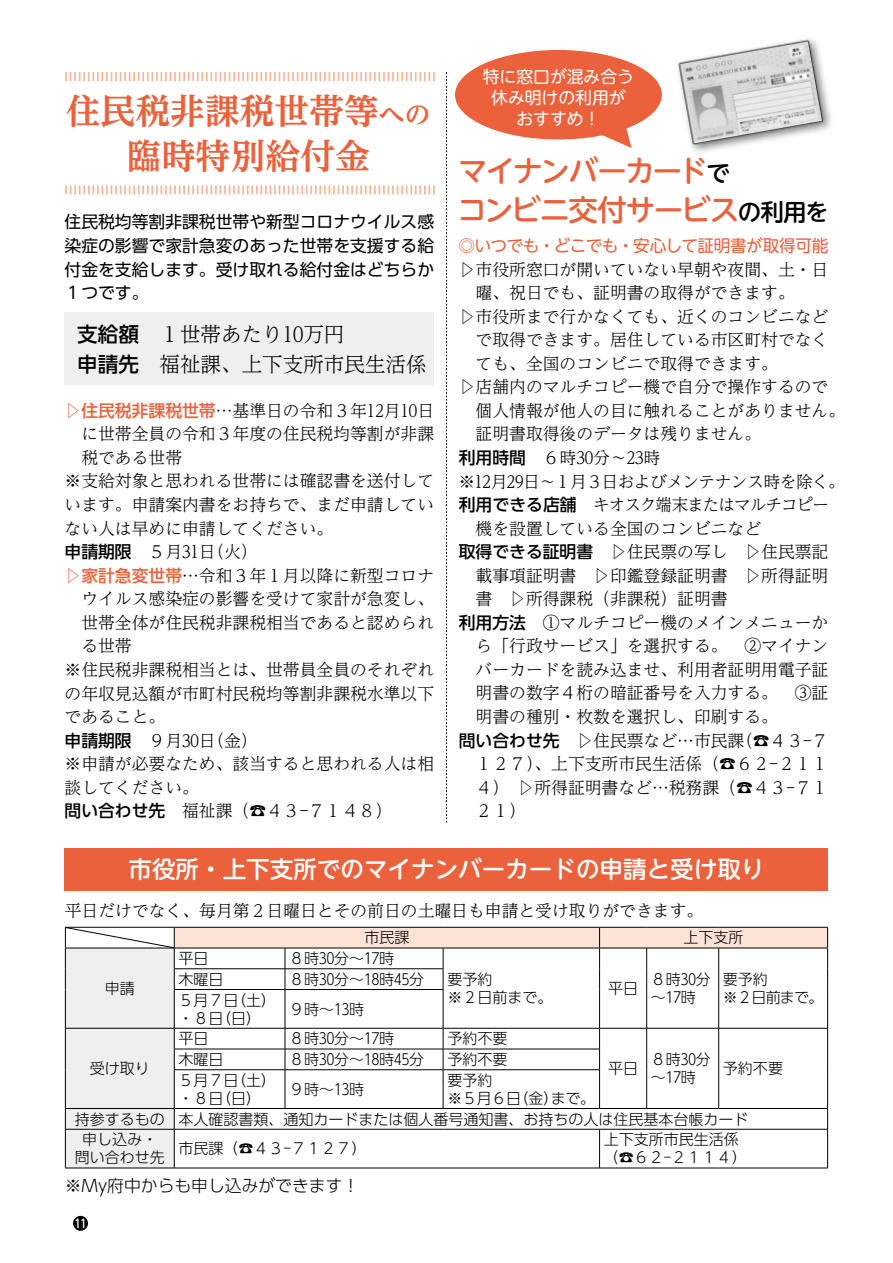
<style>
.page{position:relative;width:893px;height:1263px;background:#fff}
.page>*{position:absolute;margin:0;border:0;box-sizing:border-box;transform-origin:0 0}
.t1{font:700 34.8px/45px "UD Reimin Pro";color:#eb613b;text-align:center}
.t2{font:500 29.4px/39px "UD Shin M Go Pro";letter-spacing:-.05em;color:#eb613b}
.t3{font:500 23.55px "UD Shin M Go Pro";color:#fff}
.t4{font:300 20.55px/30px "UD Reimin Pro";color:#000}
.t5{font:300 16.8px "UD Reimin Pro";color:#000}
.t6{font:16.8px/23.5px "UD Shin Go Pro";color:#000;text-align:justify}
.t7{font:300 16.8px "UD Reimin Pro";letter-spacing:-.035em;color:#000}
.t8{font:16.8px "UD Shin M Go Pro";letter-spacing:-.025em;color:#eb613b}
.t9{font:300 16.8px "UD Reimin Pro";letter-spacing:-.05em;color:#000}
.t10{font:16.8px/21px "UD Shin M Go Pro";color:#fff;text-align:center}
.t11{font:300 16.8px "UD Shin Go Pro";color:#000}
.t12{font:300 15px/18px "UD Shin Go Pro";color:#000}
.t13{font:300 15px "UD Shin M Go Pro";color:#000}
.t14{font:300 15px/18px "UD Shin Go Pro";letter-spacing:-.02em;color:#000}
.t15{font:300 15px/18px "UD Shin Go Pro";letter-spacing:-.05em;color:#000}
.t16{font:500 11.7px "UD Shin M Go Pro";color:#fff}
.s1{font-size:25.8px}
.s2{font-family:"UD Shin Go Pro";font-weight:500}
.s3{font-family:"UD Shin Go Pro";font-weight:500;color:#eb613b}
.s4{font-size:23.55px;color:#000}
</style>
<div class="page">
<svg style="left:593px;top:126px;width:38px;height:22px"></svg>
<div style="left:455px;top:50px;width:207px;height:89px;background:#eb613b;border-radius:50%"></div>
<div style="left:65px;top:313px;width:369px;height:72px;background:#efefef"></div>
<div style="left:675px;top:36px;width:159px;height:120px;background:#000;opacity:.5"></div>
<img style="left:676px;top:37px;width:150px;height:110px">
<svg style="left:446px;top:72px;width:1px;height:751px"></svg>
<svg style="left:65px;top:185px;width:370px;height:9px"></svg>
<svg style="left:65px;top:72px;width:370px;height:9px"></svg>
<div style="left:65px;top:848px;width:763px;height:43px;background:#eb613b"></div>
<hr style="left:65px;top:1168px;width:109px;height:1px;background:#000">
<hr style="left:174px;top:1168px;width:111px;height:1px;background:#000">
<hr style="left:285px;top:1168px;width:158px;height:1px;background:#000">
<hr style="left:443px;top:1168px;width:157px;height:1px;background:#000">
<hr style="left:600px;top:1168px;width:47px;height:1px;background:#000">
<hr style="left:647px;top:1168px;width:72px;height:1px;background:#000">
<hr style="left:719px;top:1168px;width:109px;height:1px;background:#000">
<svg style="left:65px;top:927px;width:763px;height:241px"></svg>
<div style="left:73px;top:1216px;width:15px;height:15px;background:#000;border-radius:50%"></div>
<h1 class="t1" style="left:66px;top:88px;width:366px">住民税非課税世帯等<span class="s1">への</span>臨時特別給付金</h1>
<p class="t6" style="left:65px;top:210px;width:371px">住民税均等割非課税世帯や新型コロナウイルス感染症の影響で家計急変のあった世帯を支援する給付金を支給します。受け取れる給付金はどちらか１つです。</p>
<p class="t4" style="left:77px;top:318px;width:351px"><span class="s2">支給額</span>　１世帯あたり10万円<br><span class="s2">申請先</span>　福祉課、上下支所市民生活係</p>
<p class="t5" style="left:65px;top:397px;width:371px"><span class="s3">▷住民税非課税世帯</span>…基準日の令和３年12月10日</p>
<p class="t5" style="left:81px;top:420px;width:354px">に世帯全員の令和３年度の住民税均等割が非課</p>
<p class="t5" style="left:81px;top:444px;width:102px">税である世帯</p>
<p class="t5" style="left:65px;top:467px;width:371px">※支給対象と思われる世帯には確認書を送付して</p>
<p class="t5" style="left:65px;top:491px;width:371px">います。申請案内書をお持ちで、まだ申請してい</p>
<p class="t5" style="left:65px;top:515px;width:270px">ない人は早めに申請してください。</p>
<p class="t5" style="left:65px;top:538px;width:195px"><span class="s2">申請期限</span>　５月31日（火）</p>
<p class="t5" style="left:65px;top:562px;width:371px"><span class="s3">▷家計急変世帯</span>…令和３年１月以降に新型コロナ</p>
<p class="t5" style="left:81px;top:585px;width:354px">ウイルス感染症の影響を受けて家計が急変し、</p>
<p class="t5" style="left:81px;top:609px;width:354px">世帯全体が住民税非課税相当であると認められ</p>
<p class="t5" style="left:81px;top:632px;width:52px">る世帯</p>
<p class="t5" style="left:65px;top:656px;width:371px">※住民税非課税相当とは、世帯員全員のそれぞれ</p>
<p class="t5" style="left:65px;top:679px;width:371px">の年収見込額が市町村民税均等割非課税水準以下</p>
<p class="t5" style="left:65px;top:703px;width:102px">であること。</p>
<p class="t5" style="left:65px;top:727px;width:195px"><span class="s2">申請期限</span>　９月30日（金）</p>
<p class="t5" style="left:65px;top:750px;width:371px">※申請が必要なため、該当すると思われる人は相</p>
<p class="t5" style="left:65px;top:774px;width:136px">談してください。</p>
<p class="t5" style="left:65px;top:797px;width:329px"><span class="s2">問い合わせ先</span>　福祉課（☎４３－７１４８）</p>
<p class="t10" style="left:483px;top:65px;width:153px">特に窓口が混み合う休み明けの利用がおすすめ！</p>
<h2 class="t2" style="left:458px;top:150px;width:373px">マイナンバーカード<span class="s4">で<br></span>コンビニ交付サービス<span class="s4">の利用を</span></h2>
<p class="t8" style="left:459px;top:232px;width:371px">◎いつでも・どこでも・安心して証明書が取得可能</p>
<p class="t5" style="left:459px;top:255px;width:371px">▷市役所窓口が開いていない早朝や夜間、土・日</p>
<p class="t5" style="left:476px;top:279px;width:321px">曜、祝日でも、証明書の取得ができます。</p>
<p class="t5" style="left:459px;top:303px;width:371px">▷市役所まで行かなくても、近くのコンビニなど</p>
<p class="t5" style="left:476px;top:326px;width:354px">で取得できます。居住している市区町村でなく</p>
<p class="t5" style="left:476px;top:350px;width:304px">ても、全国のコンビニで取得できます。</p>
<p class="t5" style="left:459px;top:373px;width:371px">▷店舗内のマルチコピー機で自分で操作するので</p>
<p class="t5" style="left:476px;top:397px;width:371px">個人情報が他人の目に触れることがありません。</p>
<p class="t5" style="left:459px;top:420px;width:304px">　証明書取得後のデータは残りません。</p>
<p class="t5" style="left:459px;top:444px;width:203px"><span class="s2">利用時間</span>　６時30分～23時</p>
<p class="t7" style="left:458px;top:467px;width:388px">※12月29日～１月３日およびメンテナンス時を除く。</p>
<p class="t9" style="left:459px;top:491px;width:372px"><span class="s2">利用できる店舗</span> キオスク端末またはマルチコピー</p>
<p class="t5" style="left:476px;top:515px;width:287px">機を設置している全国のコンビニなど</p>
<p class="t5" style="left:459px;top:538px;width:371px"><span class="s2">取得できる証明書</span>　▷住民票の写し　▷住民票記</p>
<p class="t5" style="left:476px;top:562px;width:354px">載事項証明書　▷印鑑登録証明書　▷所得証明</p>
<p class="t5" style="left:476px;top:585px;width:254px">書　▷所得課税（非課税）証明書</p>
<p class="t5" style="left:459px;top:609px;width:371px"><span class="s2">利用方法</span>　①マルチコピー機のメインメニューか</p>
<p class="t5" style="left:476px;top:632px;width:354px">ら「行政サービス」を選択する。　②マイナン</p>
<p class="t5" style="left:476px;top:656px;width:354px">バーカードを読み込ませ、利用者証明用電子証</p>
<p class="t5" style="left:476px;top:679px;width:354px">明書の数字４桁の暗証番号を入力する。　③証</p>
<p class="t5" style="left:476px;top:703px;width:304px">明書の種別・枚数を選択し、印刷する。</p>
<p class="t5" style="left:459px;top:726px;width:371px"><span class="s2">問い合わせ先</span>　▷住民票など…市民課（☎４３－７</p>
<p class="t5" style="left:476px;top:750px;width:354px">１２７）、上下支所市民生活係（☎６２－２１１</p>
<p class="t5" style="left:476px;top:774px;width:354px">４）　▷所得証明書など…税務課（☎４３－７１</p>
<p class="t5" style="left:476px;top:797px;width:52px">２１）</p>
<h3 class="t3" style="left:129px;top:850px;width:637px">市役所・上下支所でのマイナンバーカードの申請と受け取り</h3>
<p class="t5" style="left:65px;top:896px;width:640px">平日だけでなく、毎月第２日曜日とその前日の土曜日も申請と受け取りができます。</p>
<p class="t12" style="left:364px;top:928px;width:46px">市民課</p>
<p class="t12" style="left:684px;top:928px;width:61px">上下支所</p>
<p class="t12" style="left:105px;top:978px;width:31px">申請</p>
<p class="t12" style="left:179px;top:949px;width:31px">平日</p>
<p class="t12" style="left:289px;top:949px;width:106px">８時30分～17時</p>
<p class="t12" style="left:179px;top:969px;width:46px">木曜日</p>
<p class="t12" style="left:289px;top:969px;width:136px">８時30分～18時45分</p>
<p class="t12" style="left:179px;top:990px;width:99px">５月７日（土）・８日（日）</p>
<p class="t12" style="left:289px;top:999px;width:76px">９時～13時</p>
<p class="t12" style="left:447px;top:969px;width:106px">要予約<br>※２日前まで。</p>
<p class="t12" style="left:608px;top:978px;width:31px">平日</p>
<p class="t12" style="left:651px;top:969px;width:61px">８時30分～17時</p>
<p class="t15" style="left:723px;top:969px;width:102px">要予約<br>※２日前まで。</p>
<p class="t12" style="left:179px;top:1029px;width:31px">平日</p>
<p class="t12" style="left:289px;top:1029px;width:106px">８時30分～17時</p>
<p class="t12" style="left:447px;top:1029px;width:61px">予約不要</p>
<p class="t12" style="left:179px;top:1050px;width:46px">木曜日</p>
<p class="t12" style="left:289px;top:1050px;width:136px">８時30分～18時45分</p>
<p class="t12" style="left:447px;top:1050px;width:61px">予約不要</p>
<p class="t12" style="left:179px;top:1070px;width:99px">５月７日（土）・８日（日）</p>
<p class="t12" style="left:289px;top:1079px;width:76px">９時～13時</p>
<p class="t14" style="left:447px;top:1070px;width:149px">要予約<br>※５月６日（金）まで。</p>
<p class="t12" style="left:82px;top:1108px;width:668px;line-height:20.7px;text-indent:-8px">持参するもの 本人確認書類、通知カードまたは個人番号通知書、お持ちの人は住民基本台帳カード申し込み・</p>
<p class="t12" style="left:75px;top:1148px;width:91px">問い合わせ先</p>
<p class="t12" style="left:608px;top:1059px;width:31px">平日</p>
<p class="t12" style="left:651px;top:1050px;width:61px">８時30分～17時</p>
<p class="t12" style="left:723px;top:1059px;width:62px">予約不要</p>
<p class="t12" style="left:90px;top:1059px;width:62px">受け取り</p>
<p class="t12" style="left:604px;top:1130px;width:136px">上下支所市民生活係</p>
<p class="t13" style="left:604px;top:1145px;width:144px">（☎６２－２１１４）</p>
<p class="t13" style="left:179px;top:1136px;width:189px">市民課（☎４３－７１２７）</p>
<p class="t11" style="left:65px;top:1171px;width:296px">※My府中からも申し込みができます！</p>
<p class="t16" style="left:75px;top:1214px;width:13px">11</p>
</div>
